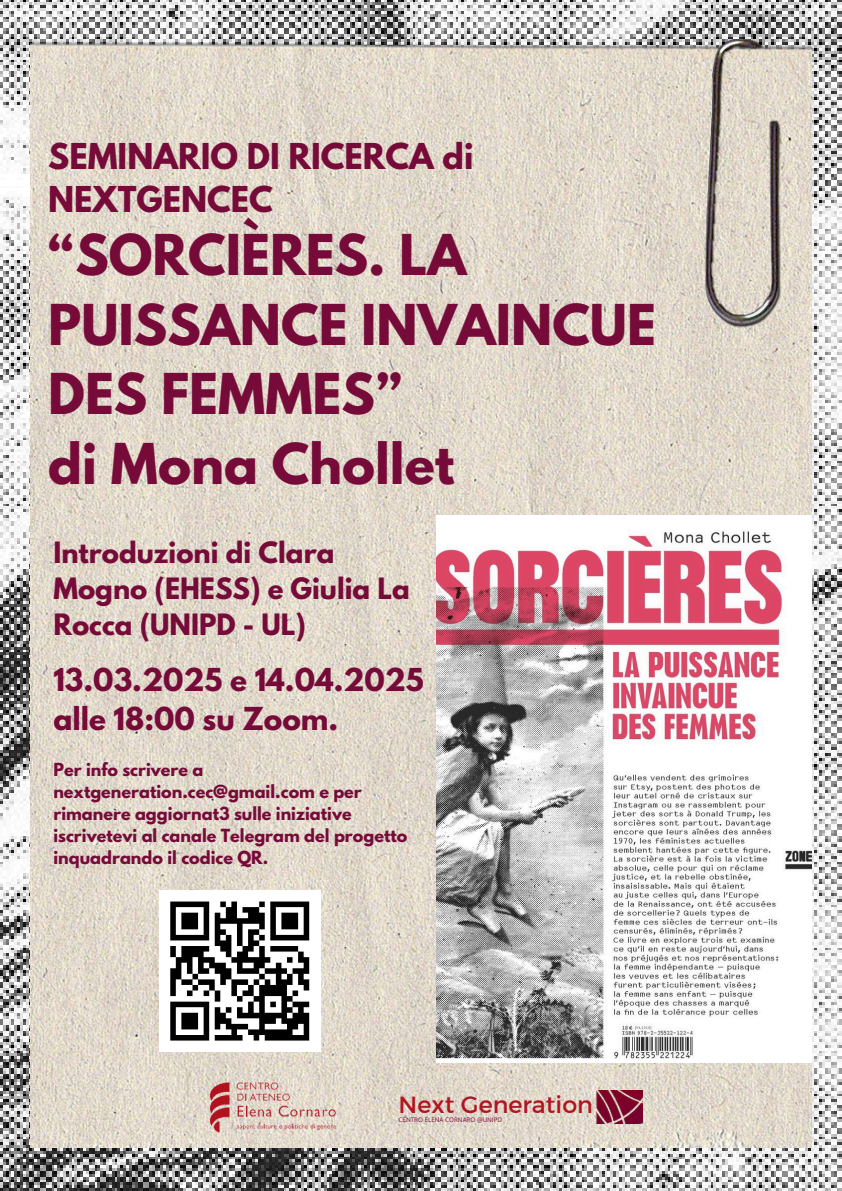
<style>
.page{position:relative;width:842px;height:1191px;background:#fff}
.page>*{position:absolute;margin:0;border:0;box-sizing:border-box;transform-origin:0 0}
.t1{font:700 49.8px/69.8px "League Spartan";color:#760b39}
.t2{font:700 31.6px/43.6px "League Spartan";color:#760b39}
.t3{font:700 28px/39px "League Spartan";color:#760b39}
.t4{font:700 26px/36px "League Spartan";color:#760b39}
.t5{font:23.8px "Kief Montaser Regular";color:#b11520}
.t6{font:700 16px/21.8px "League Spartan";color:#760b39}
.t7{font:6.3px "Open Sans";color:#760b39}
</style>
<div class="page">
<img style="left:0;top:0;width:842px;height:1190px">
<img style="left:31px;top:844px;width:780px;height:303px">
<img style="left:31px;top:40px;width:780px;height:804px">
<img style="left:199px;top:1072px;width:150px;height:69px">
<img style="left:597px;top:1090px;width:46px;height:33px">
<img style="left:436px;top:515px;width:375px;height:547px">
<div style="left:159px;top:890px;width:161px;height:161px;background:#fff"></div>
<div style="left:170px;top:901px;width:39px;height:6px;background:#000"></div>
<div style="left:181px;top:912px;width:17px;height:6px;background:#000"></div>
<div style="left:181px;top:918px;width:17px;height:5px;background:#000"></div>
<div style="left:181px;top:923px;width:17px;height:6px;background:#000"></div>
<svg style="left:170px;top:907px;width:6px;height:27px"></svg>
<div style="left:170px;top:934px;width:39px;height:6px;background:#000"></div>
<div style="left:181px;top:945px;width:28px;height:6px;background:#000"></div>
<div style="left:181px;top:951px;width:23px;height:6px;background:#000"></div>
<div style="left:176px;top:957px;width:16px;height:5px;background:#000"></div>
<svg style="left:170px;top:946px;width:11px;height:22px"></svg>
<div style="left:170px;top:968px;width:11px;height:5px;background:#000"></div>
<div style="left:170px;top:973px;width:11px;height:6px;background:#000"></div>
<div style="left:181px;top:979px;width:11px;height:5px;background:#000"></div>
<svg style="left:170px;top:979px;width:6px;height:16px"></svg>
<div style="left:170px;top:1001px;width:39px;height:6px;background:#000"></div>
<div style="left:181px;top:1012px;width:17px;height:6px;background:#000"></div>
<div style="left:181px;top:1018px;width:17px;height:5px;background:#000"></div>
<div style="left:181px;top:1023px;width:17px;height:6px;background:#000"></div>
<svg style="left:170px;top:1007px;width:6px;height:27px"></svg>
<div style="left:170px;top:1034px;width:39px;height:6px;background:#000"></div>
<svg style="left:187px;top:901px;width:122px;height:139px"></svg>
<div style="left:265px;top:1034px;width:44px;height:6px;background:#000"></div>
<h2 class="t2" style="left:48px;top:138px;width:427px">SEMINARIO DI RICERCA di<br>NEXTGENCEC</h2>
<h2 class="t1" style="left:48px;top:226px;width:609px">“SORCIÈRES. LA<br>PUISSANCE INVAINCUE<br>DES FEMMES”<br>di Mona Chollet</h2>
<h2 class="t4" style="left:53px;top:537px;width:358px">Introduzioni di Clara<br>Mogno (EHESS) e Giulia La<br>Rocca (UNIPD - UL)</h2>
<h3 class="t3" style="left:53px;top:663px;width:372px">13.03.2025 e 14.04.2025 alle 18:00 su Zoom.</h3>
<p class="t6" style="left:53px;top:761px;width:355px">Per info scrivere a nextgeneration.cec@gmail.com e per rimanere aggiornat3 sulle iniziative iscrivetevi al canale Telegram del progetto inquadrando il codice QR.</p>
<p class="t5" style="left:399px;top:1089px;width:196px">Next Generation</p>
<h1 class="t7" style="left:399px;top:1115px;width:105px">CENTRO ELENA CORNARO @UNIPD</h1>
</div>
